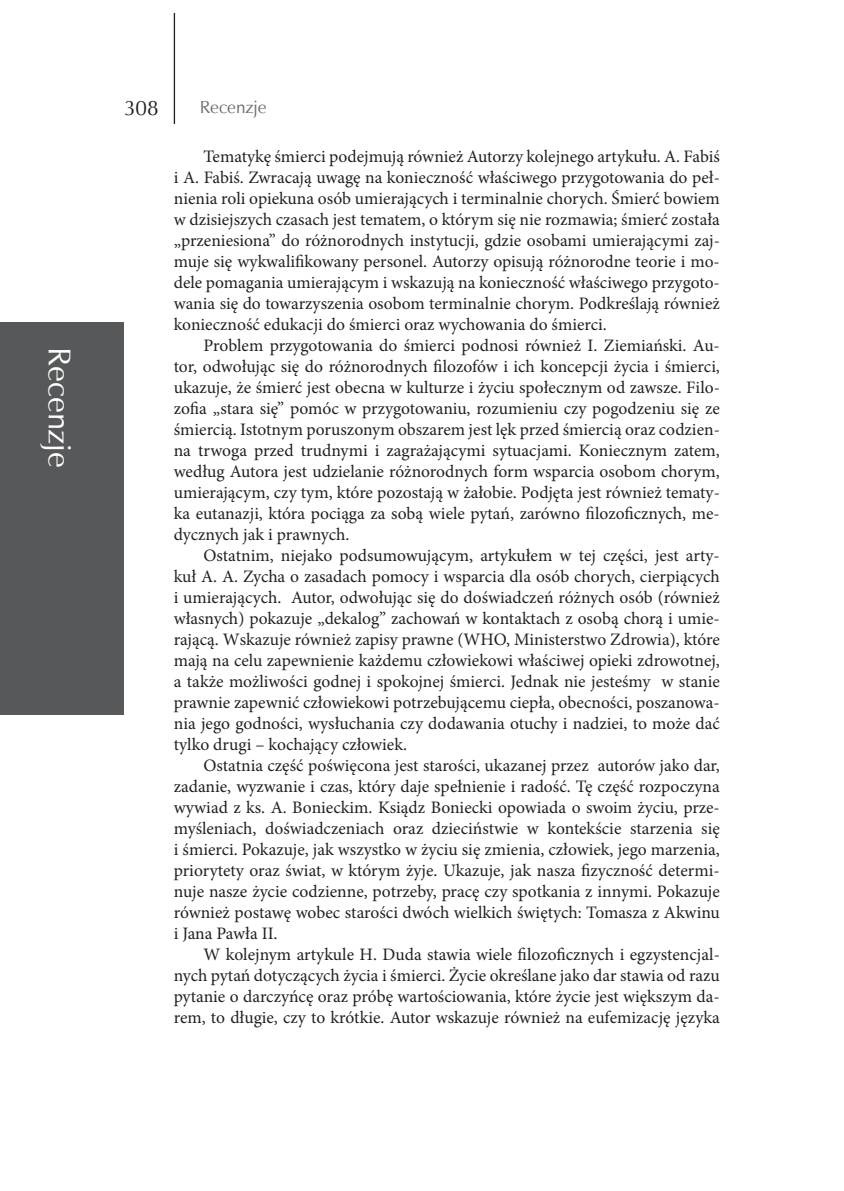
<style>
.page{position:relative;width:844px;height:1191px;background:#fff}
.page>*{position:absolute;margin:0;border:0;box-sizing:border-box;transform-origin:0 0}
.t1{font:31.5px "Zapf Humnst EU";color:#fff}
.t2{font:21px "Zapf Humnst EU";color:#231f20}
.t3{font:17.5px/21px "Minion Pro";color:#231f20;text-align:justify}
.t4{font:17.5px "Zapf Humnst EU";color:#6c6d70}
</style>
<div class="page">
<hr style="left:174px;top:13px;width:1px;height:111px;background:#231f20">
<div style="left:0;top:322px;width:124px;height:392px;background:#57585a"></div>
<h1 class="t1" style="left:79px;top:347px;width:122px;rotate:90deg">Recenzje</h1>
<p class="t2" style="left:124px;top:95px;width:36px">308</p>
<p class="t4" style="left:200px;top:96px;width:68px">Recenzje</p>
<p class="t3" style="left:174px;top:146px;width:547px;text-indent:30px">Tematykę śmierci podejmują również Autorzy kolejnego artykułu. A. Fabiś i A. Fabiś. Zwracają uwagę na konieczność właściwego przygotowania do peł&shy;nienia roli opiekuna osób umierających i terminalnie chorych. Śmierć bowiem w dzisiejszych czasach jest tematem, o którym się nie rozmawia; śmierć została „przeniesiona” do różnorodnych instytucji, gdzie osobami umierającymi zaj&shy;muje się wykwalifikowany personel. Autorzy opisują różnorodne teorie i mo&shy;dele pomagania umierającym i wskazują na konieczność właściwego przygoto&shy;wania się do towarzyszenia osobom terminalnie chorym. Podkreślają również konieczność edukacji do śmierci oraz wychowania do śmierci.</p>
<p class="t3" style="left:174px;top:335px;width:547px;text-indent:30px">Problem przygotowania do śmierci podnosi również I. Ziemiański. Au&shy;tor, odwołując się do różnorodnych filozofów i ich koncepcji życia i śmierci, ukazuje, że śmierć jest obecna w kulturze i życiu społecznym od zawsze. Filo&shy;zofia „stara się” pomóc w przygotowaniu, rozumieniu czy pogodzeniu się ze śmiercią. Istotnym poruszonym obszarem jest lęk przed śmiercią oraz codzien&shy;na trwoga przed trudnymi i zagrażającymi sytuacjami. Koniecznym zatem, według Autora jest udzielanie różnorodnych form wsparcia osobom chorym, umierającym, czy tym, które pozostają w żałobie. Podjęta jest również tematy&shy;ka eutanazji, która pociąga za sobą wiele pytań, zarówno filozoficznych, me&shy;dycznych jak i prawnych.</p>
<p class="t3" style="left:174px;top:545px;width:547px;text-indent:30px">Ostatnim, niejako podsumowującym, artykułem w tej części, jest arty&shy;kuł A. A. Zycha o zasadach pomocy i wsparcia dla osób chorych, cierpiących i umierających. Autor, odwołując się do doświadczeń różnych osób (również własnych) pokazuje „dekalog” zachowań w kontaktach z osobą chorą i umie&shy;rającą. Wskazuje również zapisy prawne (WHO, Ministerstwo Zdrowia), które mają na celu zapewnienie każdemu człowiekowi właściwej opieki zdrowotnej, a także możliwości godnej i spokojnej śmierci. Jednak nie jesteśmy w stanie prawnie zapewnić człowiekowi potrzebującemu ciepła, obecności, poszanowa&shy;nia jego godności, wysłuchania czy dodawania otuchy i nadziei, to może dać tylko drugi – kochający człowiek.</p>
<p class="t3" style="left:174px;top:755px;width:547px;text-indent:30px">Ostatnia część poświęcona jest starości, ukazanej przez autorów jako dar, zadanie, wyzwanie i czas, który daje spełnienie i radość. Tę część rozpoczyna wywiad z ks. A. Bonieckim. Ksiądz Boniecki opowiada o swoim życiu, prze&shy;myśleniach, doświadczeniach oraz dzieciństwie w kontekście starzenia się i śmierci. Pokazuje, jak wszystko w życiu się zmienia, człowiek, jego marzenia, priorytety oraz świat, w którym żyje. Ukazuje, jak nasza fizyczność determi&shy;nuje nasze życie codzienne, potrzeby, pracę czy spotkania z innymi. Pokazuje również postawę wobec starości dwóch wielkich świętych: Tomasza z Akwinu i Jana Pawła II.</p>
<p class="t3" style="left:174px;top:944px;width:547px;text-indent:30px">W kolejnym artykule H. Duda stawia wiele filozoficznych i egzystencjal&shy;nych pytań dotyczących życia i śmierci. Życie określane jako dar stawia od razu pytanie o darczyńcę oraz próbę wartościowania, które życie jest większym da&shy;rem, to długie, czy to krótkie. Autor wskazuje również na eufemizację języka</p>
</div>
